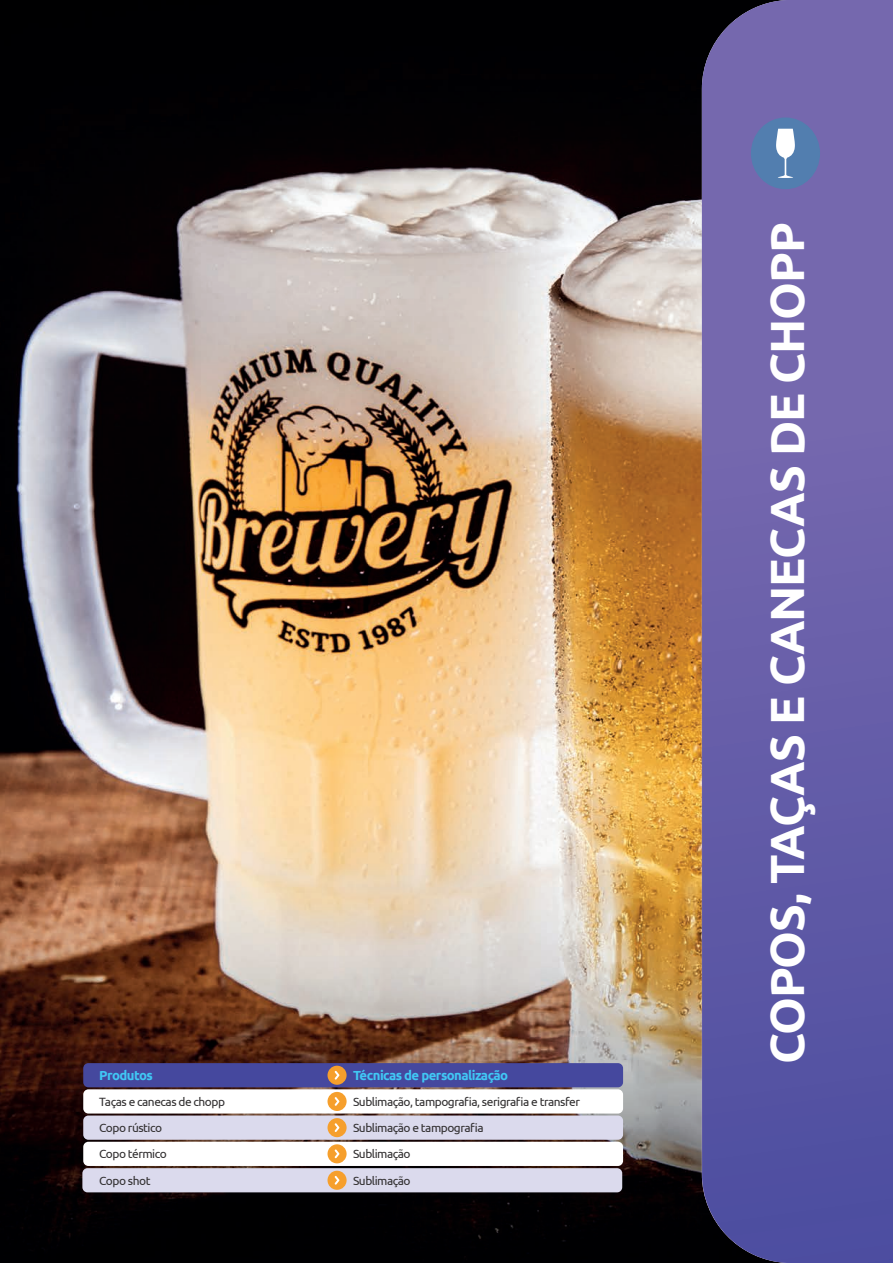
<style>
.page{position:relative;width:893px;height:1263px;background:#fff}
.page>*{position:absolute;margin:0;border:0;box-sizing:border-box;transform-origin:0 0}
.t1{font:700 48px "Ubuntu";letter-spacing:-.025em;color:#fff}
.t2{font:700 13.2px "Ubuntu";letter-spacing:-.04em;color:#40c7f4}
.t3{font:12px/26.2px "Ubuntu";letter-spacing:-.04em;color:#312f30}
</style>
<div class="page">
<img style="left:0;top:0;width:702px;height:1263px">
<div style="left:82px;top:1168px;width:540px;height:24px;background:#dbdaed;border-radius:5px"></div>
<div style="left:83px;top:1089px;width:540px;height:24px;background:#fff;border-radius:5px"></div>
<div style="left:83px;top:1063px;width:540px;height:24px;background:#45489e;border-radius:5px"></div>
<div style="left:83px;top:1115px;width:540px;height:25px;background:#dbdaed;border-radius:5px"></div>
<div style="left:83px;top:1142px;width:540px;height:24px;background:#fff;border-radius:5px"></div>
<div style="left:327px;top:1092px;width:20px;height:19px;background:#f69f2c;border-radius:50%"></div>
<svg style="left:335px;top:1097px;width:4px;height:9px"></svg>
<div style="left:327px;top:1066px;width:20px;height:19px;background:#f69f2c;border-radius:50%"></div>
<svg style="left:335px;top:1071px;width:4px;height:9px"></svg>
<div style="left:327px;top:1118px;width:20px;height:19px;background:#f69f2c;border-radius:50%"></div>
<svg style="left:335px;top:1123px;width:4px;height:9px"></svg>
<div style="left:327px;top:1144px;width:20px;height:19px;background:#f69f2c;border-radius:50%"></div>
<svg style="left:335px;top:1149px;width:4px;height:9px"></svg>
<div style="left:327px;top:1171px;width:20px;height:19px;background:#f69f2c;border-radius:50%"></div>
<svg style="left:335px;top:1176px;width:4px;height:9px"></svg>
<svg style="left:702px;top:0;width:191px;height:1263px;background:#655da6"></svg>
<div style="left:751px;top:117px;width:69px;height:72px;background:#527eaf;border-radius:50%"></div>
<svg style="left:776px;top:129px;width:19px;height:49px"></svg>
<p class="t2" style="left:99px;top:1067px;width:55px">Produtos</p>
<p class="t2" style="left:353px;top:1067px;width:157px">Técnicas de personalização</p>
<p class="t3" style="left:99px;top:1088px;width:127px">Taças e canecas de chopp<br>Copo rústico<br>Copo térmico<br>Copo shot</p>
<p class="t3" style="left:353px;top:1088px;width:228px">Sublimação, tampografia, serigrafia e transfer<br>Sublimação e tampografia<br>Sublimação<br>Sublimação</p>
<h1 class="t1" style="left:758px;top:1064px;width:843px;rotate:-90deg">COPOS, TAÇAS E CANECAS DE CHOPP</h1>
</div>
